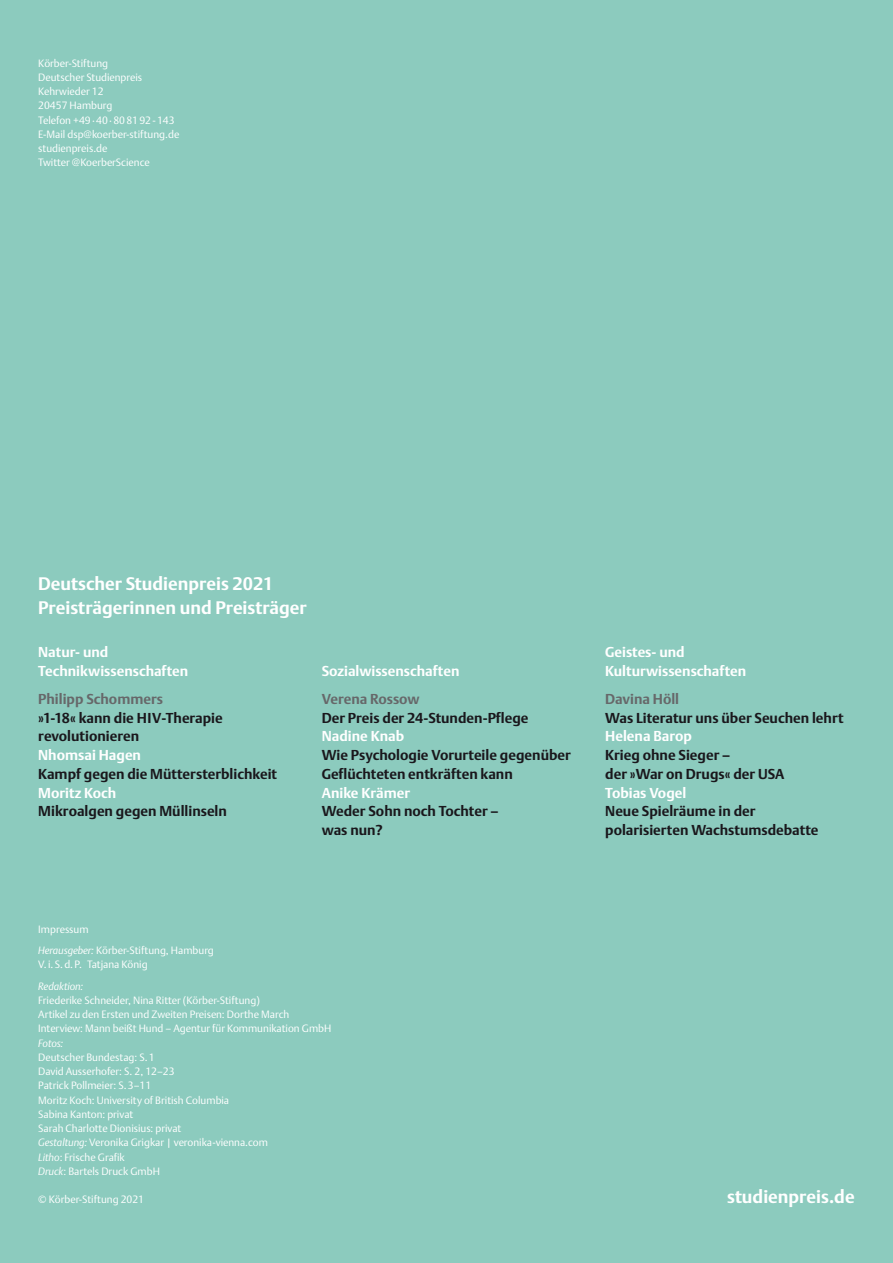
<style>
.page{position:relative;width:893px;height:1263px;background:#8ccbbe}
.page>*{position:absolute;margin:0;border:0;box-sizing:border-box;transform-origin:0 0}
.t1{font:700 18px/24px "DTL Argo T";color:#fff}
.t2{font:700 14.25px/18.8px "DTL Argo T";color:#1a171c}
.t3{font:700 14.25px/18.8px "DTL Argo T";color:#fff}
.t4{font:700 14.25px "DTL Argo T";color:#67686a}
.t5{font:300 10.5px/14.2px "DTL Argo T";color:#fff}
.t6{font:italic 300 10.5px "DTL Argo T";letter-spacing:-.005em;color:#fff}
.s1{font-style:italic}
</style>
<div class="page">
<p class="t5" style="left:38px;top:56px;width:143px">Körber-Stiftung<br>Deutscher Studienpreis<br>Kehrwieder 12<br>20457 Hamburg<br>Telefon +49·40·808192 - 143<br>E-Mail dsp@koerber-stiftung.de studienpreis.de<br>Twitter @KoerberScience</p>
<h1 class="t1" style="left:38px;top:572px;width:270px">Deutscher Studienpreis 2021<br>Preisträgerinnen und Preisträger</h1>
<h2 class="t3" style="left:38px;top:642px;width:152px">Natur- und<br>Technikwissenschaften</h2>
<h2 class="t4" style="left:38px;top:690px;width:126px">Philipp Schommers</h2>
<h2 class="t2" style="left:38px;top:708px;width:186px">»1-18« kann die HIV-Therapie revolutionieren</h2>
<h2 class="t3" style="left:38px;top:745px;width:104px">Nhomsai Hagen</h2>
<h2 class="t2" style="left:38px;top:764px;width:240px">Kampf gegen die Müttersterblichkeit</h2>
<h2 class="t3" style="left:38px;top:783px;width:80px">Moritz Koch</h2>
<h2 class="t2" style="left:38px;top:802px;width:190px">Mikroalgen gegen Müllinseln</h2>
<h2 class="t3" style="left:322px;top:661px;width:139px">Sozialwissenschaften</h2>
<h2 class="t4" style="left:322px;top:690px;width:99px">Verena Rossow</h2>
<h2 class="t2" style="left:322px;top:708px;width:208px">Der Preis der 24-Stunden-Pflege</h2>
<h2 class="t3" style="left:322px;top:727px;width:84px">Nadine Knab</h2>
<h2 class="t2" style="left:322px;top:745px;width:251px">Wie Psychologie Vorurteile gegenüber<br>Geflüchteten entkräften kann</h2>
<h2 class="t3" style="left:322px;top:783px;width:90px">Anike Krämer</h2>
<h2 class="t2" style="left:322px;top:802px;width:178px">Weder Sohn noch Tochter – was nun?</h2>
<h2 class="t3" style="left:605px;top:642px;width:142px">Geistes- und<br>Kulturwissenschaften</h2>
<h2 class="t4" style="left:605px;top:690px;width:75px">Davina Höll</h2>
<h2 class="t2" style="left:605px;top:708px;width:240px">Was Literatur uns über Seuchen lehrt</h2>
<h2 class="t3" style="left:605px;top:727px;width:88px">Helena Barop</h2>
<h2 class="t2" style="left:605px;top:746px;width:181px">Krieg ohne Sieger –<br>der »War on Drugs« der USA</h2>
<h2 class="t3" style="left:605px;top:783px;width:83px">Tobias Vogel</h2>
<h2 class="t2" style="left:605px;top:802px;width:215px">Neue Spielräume in der polarisierten Wachstumsdebatte</h2>
<p class="t5" style="left:38px;top:918px;width:177px;line-height:21.5px">Impressum<br><span class="s1">Herausgeber:</span> Körber-Stiftung, Hamburg</p>
<p class="t5" style="left:38px;top:957px;width:111px">V.i.S.d.P. Tatjana König</p>
<p class="t6" style="left:38px;top:980px;width:47px">Redaktion:</p>
<p class="t5" style="left:38px;top:993px;width:295px">Friederike Schneider, Nina Ritter (Körber-Stiftung)<br>Artikel zu den Ersten und Zweiten Preisen: Dorthe March<br>Interview: Mann beißt Hund – Agentur für Kommunikation GmbH</p>
<p class="t6" style="left:38px;top:1037px;width:27px">Fotos:</p>
<p class="t5" style="left:38px;top:1050px;width:231px">Deutscher Bundestag: S.1<br>David Ausserhofer: S. 2, 12–23<br>Patrick Pollmeier: S.3–11<br>Moritz Koch: University of British Columbia<br>Sabina Kanton: privat<br>Sarah Charlotte Dionisius: privat<br><span class="s1">Gestaltung:</span> Veronika Grigkar | veronika-vienna.com<br><span class="s1">Litho</span>: Frische Grafik<br><span class="s1">Druck</span>: Bartels Druck GmbH</p>
<p class="t5" style="left:38px;top:1192px;width:107px">© Körber-Stiftung 2021</p>
<h1 class="t1" style="left:727px;top:1185px;width:129px">studienpreis.de</h1>
</div>
